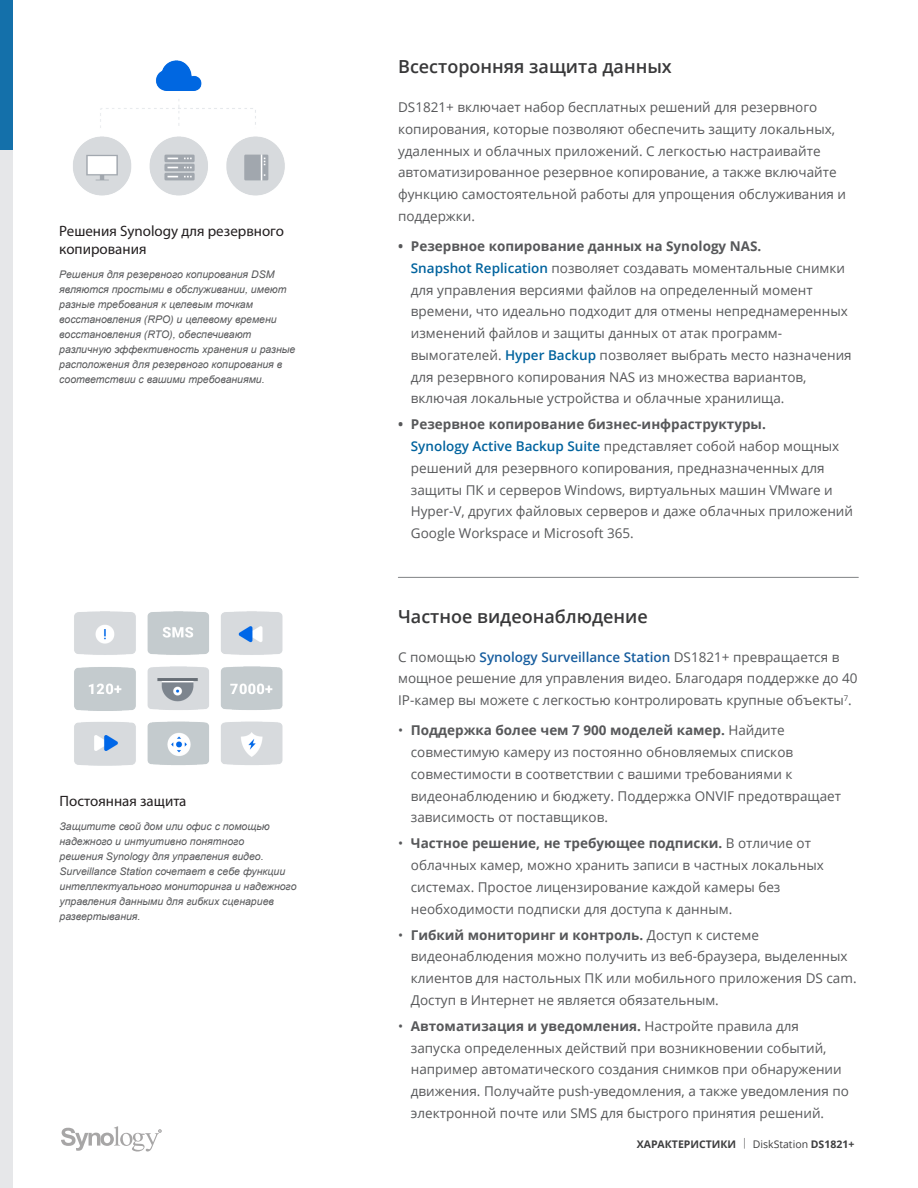
<style>
.page{position:relative;width:918px;height:1188px;background:#fff}
.page>*{position:absolute;margin:0;border:0;box-sizing:border-box;transform-origin:0 0}
.Chapter_Title{font:600 18px "Open Sans";color:#383839}
.Graphic_Title{font:15px/18px "Myriad Pro";color:#231f20}
.Body_Content{font:13.5px/21.8px "Open Sans";color:#57585a}
.Graphic_Text{font:italic 10.5px/15px "Arial";color:#57585a}
.t1{font:700 10.5px "Open Sans";color:#3e3e3f}
.s1{font-weight:700}
.s2{font-weight:600;color:#00639e}
.s3{font-weight:600;color:#175d9e}
.s4{font-weight:300}
.s5{font-weight:400}
</style>
<div class="page">
<div style="left:0;top:0;width:13px;height:150px;background:#1470aa"></div>
<svg style="left:61px;top:1126px;width:101px;height:26px"></svg>
<hr style="left:398px;top:577px;width:460px;height:1px;background:#808285">
<div style="left:0;top:150px;width:13px;height:1038px;background:#e6e7e9"></div>
<img style="left:73px;top:60px;width:212px;height:136px">
<img style="left:74px;top:611px;width:209px;height:155px">
<p class="Graphic_Title" style="left:59px;top:222px;width:226px">Решения Synology для резервного копирования</p>
<p class="Graphic_Text" style="left:59px;top:267px;width:238px">Решения для резервного копирования DSM являются простыми в обслуживании, имеют разные требования к целевым точкам восстановления (RPO) и целевому времени восстановления (RTO), обеспечивают различную эффективность хранения и разные расположения для резервного копирования в соответствии с вашими требованиями.</p>
<p class="Graphic_Title" style="left:60px;top:792px;width:129px">Постоянная защита</p>
<p class="Graphic_Text" style="left:60px;top:819px;width:239px">Защитите свой дом или офис с помощью надежного и интуитивно понятного<br>решения Synology для управления видео.<br>Surveillance Station сочетает в себе функции интеллектуального мониторинга и надежного управления данными для гибких сценариев развертывания.</p>
<p class="Chapter_Title" style="left:398px;top:54px;width:275px">Всесторонняя защита данных</p>
<p class="Body_Content" style="left:398px;top:96px;width:450px">DS1821+ включает набор бесплатных решений для резервного копирования, которые позволяют обеспечить защиту локальных, удаленных и облачных приложений. С легкостью настраивайте автоматизированное резервное копирование, а также включайте функцию самостоятельной работы для упрощения обслуживания и поддержки.</p>
<p class="Body_Content" style="left:411px;top:235px;width:442px;text-indent:-13px"><span class="s1">• Резервное копирование данных на Synology NAS.<br></span><span class="s2">Snapshot Replication</span> позволяет создавать моментальные снимки для управления версиями файлов на определенный момент времени, что идеально подходит для отмены непреднамеренных изменений файлов и защиты данных от атак программ&shy;вымогателей. <span class="s2">Hyper Backup</span> позволяет выбрать место назначения для резервного копирования NAS из множества вариантов, включая локальные устройства и облачные хранилища.</p>
<p class="Body_Content" style="left:411px;top:413px;width:444px;text-indent:-13px"><span class="s1">• Резервное копирование бизнес-инфраструктуры.<br></span><span class="s2">Synology Active Backup Suite</span> представляет собой набор мощных решений для резервного копирования, предназначенных для защиты ПК и серверов Windows, виртуальных машин VMware и Hyper-V, других файловых серверов и даже облачных приложений Google Workspace и Microsoft 365.</p>
<p class="Chapter_Title" style="left:398px;top:604px;width:251px">Частное видеонаблюдение</p>
<p class="Body_Content" style="left:398px;top:645px;width:461px">С помощью <span class="s3">Synology Surveillance Station</span> DS1821+ превращается в мощное решение для управления видео. Благодаря поддержке до 40<br>IP-камер вы можете с легкостью контролировать крупные объекты<sup>7</sup>.</p>
<p class="Body_Content" style="left:411px;top:719px;width:432px;text-indent:-13px">• <span class="s1">Поддержка более чем 7 900 моделей камер.</span> Найдите совместимую камеру из постоянно обновляемых списков совместимости в соответствии с вашими требованиями к видеонаблюдению и бюджету. Поддержка ONVIF предотвращает зависимость от поставщиков.</p>
<p class="Body_Content" style="left:411px;top:832px;width:415px;text-indent:-13px">• <span class="s1">Частное решение, не требующее подписки.</span> В отличие от облачных камер, можно хранить записи в частных локальных системах. Простое лицензирование каждой камеры без необходимости подписки для доступа к данным.</p>
<p class="Body_Content" style="left:411px;top:923px;width:447px;text-indent:-13px">• <span class="s1">Гибкий мониторинг и контроль.</span> Доступ к системе видеонаблюдения можно получить из веб-браузера, выделенных клиентов для настольных ПК или мобильного приложения DS cam.<br>Доступ в Интернет не является обязательным.</p>
<p class="Body_Content" style="left:411px;top:1015px;width:440px;text-indent:-13px">• <span class="s1">Автоматизация и уведомления.</span> Настройте правила для запуска определенных действий при возникновении событий, например автоматического создания снимков при обнаружении движения. Получайте push-уведомления, а также уведомления по электронной почте или SMS для быстрого принятия решений.</p>
<p class="t1" style="left:637px;top:1136px;width:219px">ХАРАКТЕРИСТИКИ <span class="s4">|</span> <span class="s5">DiskStation</span> DS1821+</p>
</div>
